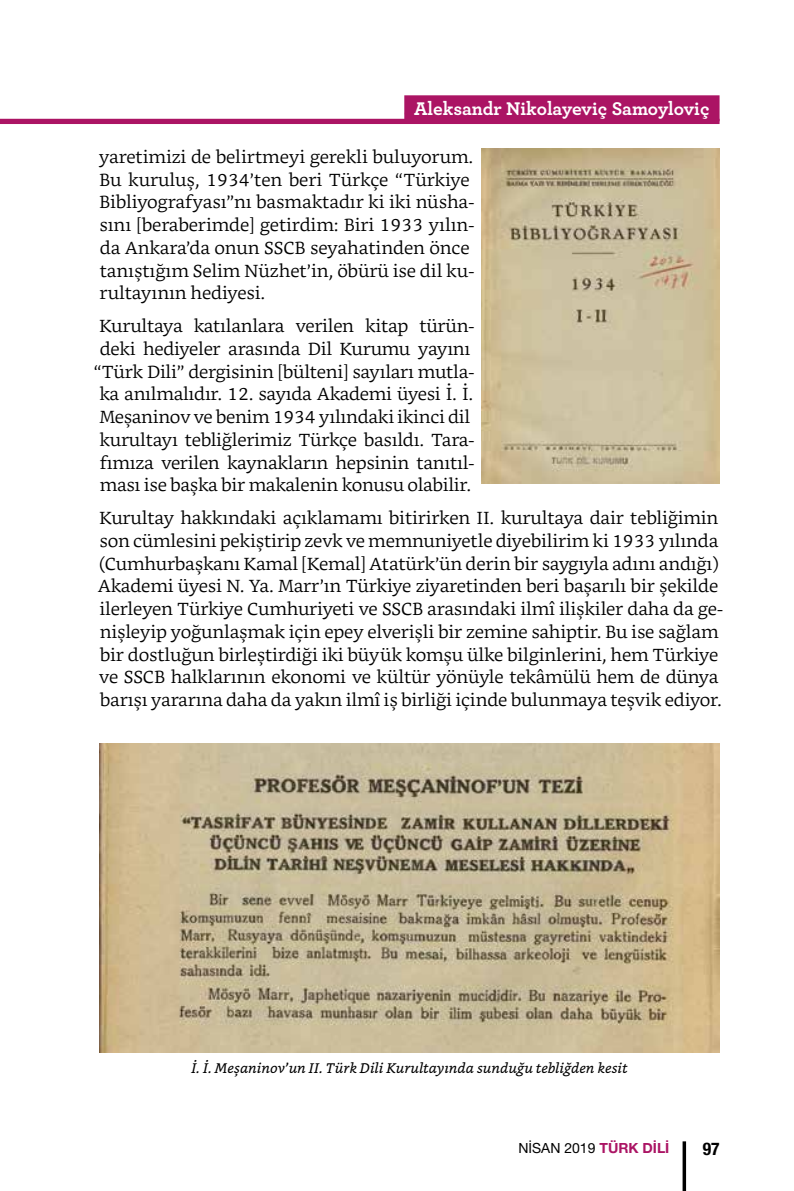
<style>
.page{position:relative;width:794px;height:1191px;background:#fff}
.page>*{position:absolute;margin:0;border:0;box-sizing:border-box;transform-origin:0 0}
.t1{font:700 19.25px "Archer";color:#fff}
.t2{font:300 17.5px/22.8px "Bookerly";letter-spacing:-.005em;color:#000}
.t3{font:700 condensed 17.5px "Helvetica Neue LT Pro";color:#000}
.t4{font:italic 14px "Bookerly";color:#000}
.t5{font:14px "Helvetica Neue LT Pro";color:#000}
.s1{color:#ab1464}
.s2{font-weight:700;color:#ab1464}
</style>
<div class="page">
<div style="left:0;top:119px;width:719px;height:5px;background:#ab1464"></div>
<svg style="left:682px;top:1141px;width:4px;height:50px"></svg>
<div style="left:404px;top:95px;width:315px;height:26px;background:#ab1464"></div>
<img style="left:481px;top:149px;width:238px;height:335px">
<img style="left:99px;top:743px;width:620px;height:309px">
<p class="t1" style="left:404px;top:94px;width:317px"><span class="s1">..</span>Aleksandr Nikolayeviç Samoyloviç<span class="s1">..</span></p>
<p class="t2" style="left:99px;top:145px;width:377px">yaretimizi de belirtmeyi gerekli buluyorum.<br>Bu kuruluş, 1934’ten beri Türkçe “Türkiye Bibliyografyası”nı basmaktadır ki iki nüsha&shy;sını [beraberimde] getirdim: Biri 1933 yılın&shy;da Ankara’da onun SSCB seyahatinden önce tanıştığım Selim Nüzhet’in, öbürü ise dil ku&shy;rultayının hediyesi.</p>
<p class="t2" style="left:94px;top:315px;width:382px;text-align:center">Kurultaya katılanlara verilen kitap türün&shy;deki hediyeler arasında Dil Kurumu yayını “Türk Dili” dergisinin [bülteni] sayıları mutla&shy;ka anılmalıdır. 12. sayıda Akademi üyesi İ. İ.<br>Meşaninov ve benim 1934 yılındaki ikinci dil kurultayı tebliğlerimiz Türkçe basıldı. Tara&shy;fımıza verilen kaynakların hepsinin tanıtıl&shy;ması ise başka bir makalenin konusu olabilir.</p>
<p class="t2" style="left:98px;top:507px;width:627px">Kurultay hakkındaki açıklamamı bitirirken II. kurultaya dair tebliğimin son cümlesini pekiştirip zevk ve memnuniyetle diyebilirim ki 1933 yılında (Cumhurbaşkanı Kamal [Kemal] Atatürk’ün derin bir saygıyla adını andığı)<br>Akademi üyesi N. Ya. Marr’ın Türkiye ziyaretinden beri başarılı bir şekilde ilerleyen Türkiye Cumhuriyeti ve SSCB arasındaki ilmî ilişkiler daha da ge&shy;nişleyip yoğunlaşmak için epey elverişli bir zemine sahiptir. Bu ise sağlam bir dostluğun birleştirdiği iki büyük komşu ülke bilginlerini, hem Türkiye ve SSCB halklarının ekonomi ve kültür yönüyle tekâmülü hem de dünya barışı yararına daha da yakın ilmî iş birliği içinde bulunmaya teşvik ediyor.</p>
<p class="t4" style="left:191px;top:1060px;width:437px">İ. İ. Meşaninov’un II. Türk Dili Kurultayında sunduğu tebliğden kesit</p>
<p class="t5" style="left:518px;top:1139px;width:152px">NİSAN 2019 <span class="s2">TÜRK DİLİ</span></p>
<p class="t3" style="left:702px;top:1138px;width:18px">97</p>
</div>
